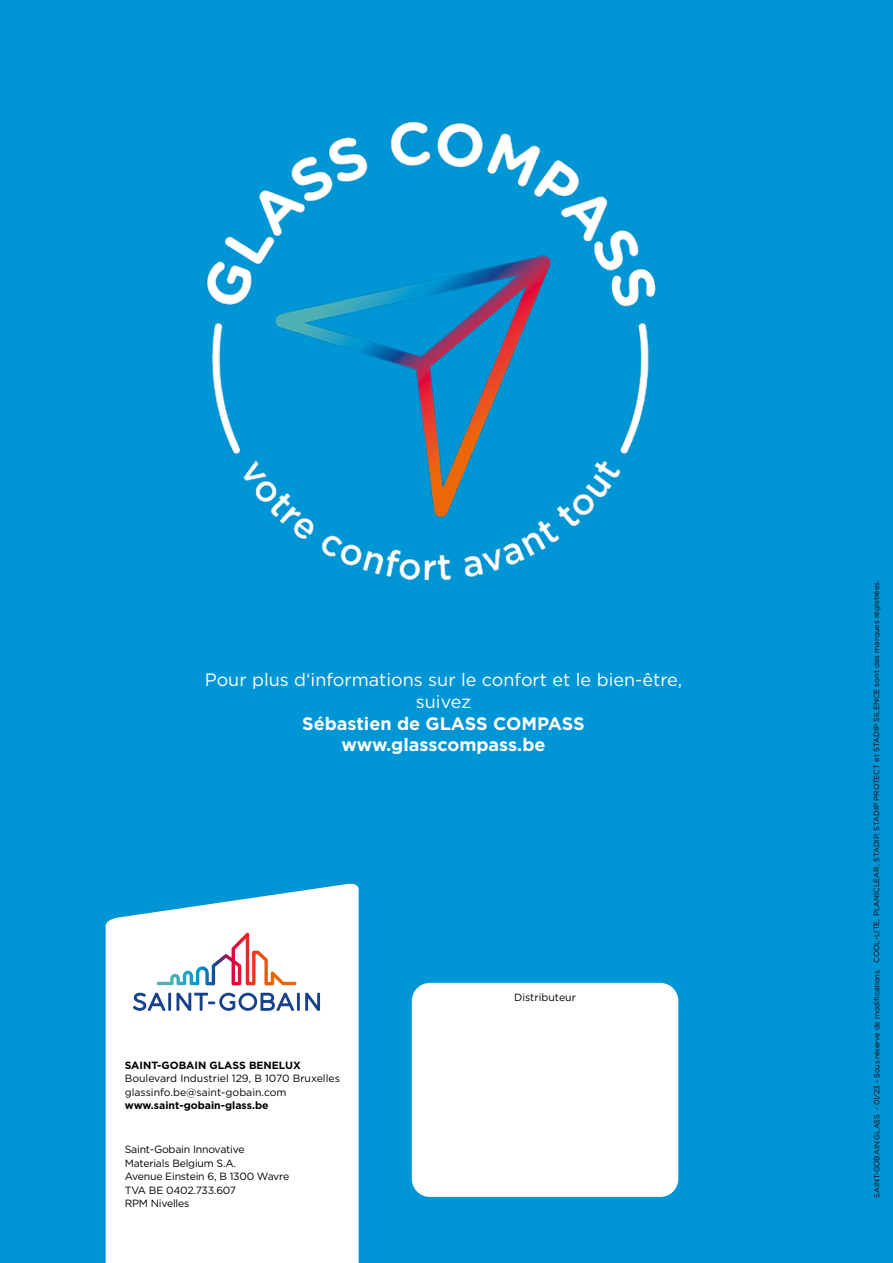
<style>
.page{position:relative;width:893px;height:1263px;background:#0095d4}
.page>*{position:absolute;margin:0;border:0;box-sizing:border-box;transform-origin:0 0}
.t1{font:18px/21.6px "Gotham";color:#fff;text-align:center}
.t2{font:700 18px/21.6px "Gotham";color:#fff;text-align:center}
.t3{font:10.5px/13.5px "Gotham";letter-spacing:-.02em;color:#000}
.t4{font:10.5px/13.5px "Gotham";color:#000}
.t5{font:700 10.5px "Gotham";color:#000}
.t6{font:7.5px "Gotham";color:#000}
.t7{font:7.5px "Gotham";letter-spacing:-.02em;color:#000}
</style>
<div class="page">
<div style="left:106px;top:883px;width:253px;height:380px;background:#fff"></div>
<div style="left:412px;top:983px;width:266px;height:214px;background:#fff;border-radius:18px"></div>
<svg style="left:133px;top:993px;width:32px;height:18px"></svg>
<hr style="left:168px;top:993px;width:3px;height:18px;background:#17428b">
<svg style="left:176px;top:993px;width:118px;height:18px;background:#a7b7d3"></svg>
<hr style="left:297px;top:993px;width:3px;height:18px;background:#17428b">
<svg style="left:305px;top:993px;width:15px;height:18px"></svg>
<svg style="left:157px;top:933px;width:139px;height:52px;background:#eddddf"></svg>
<img style="left:206px;top:121px;width:450px;height:460px">
<h1 class="t1" style="left:205px;top:669px;width:479px">Pour plus d‘informations sur le confort et le bien-être, suivez</h1>
<h1 class="t2" style="left:302px;top:712px;width:284px">Sébastien de GLASS COMPASS www.glasscompass.be</h1>
<p class="t5" style="left:125px;top:1058px;width:177px">SAINT-GOBAIN GLASS BENELUX</p>
<p class="t4" style="left:125px;top:1071px;width:217px">Boulevard Industriel 129, B 1070 Bruxelles glassinfo.be@saint-gobain.com</p>
<p class="t5" style="left:125px;top:1098px;width:145px">www.saint-gobain-glass.be</p>
<p class="t3" style="left:125px;top:1142px;width:166px">Saint-Gobain Innovative<br>Materials Belgium S.A.<br>Avenue Einstein 6, B 1300 Wavre<br>TVA BE 0402.733.607<br>RPM Nivelles</p>
<p class="t4" style="left:514px;top:990px;width:63px">Distributeur</p>
<p class="t6" style="left:872px;top:963px;width:384px;rotate:-90deg">COOL-LITE, PLANICLEAR, STADIP, STADIP PROTECT et STADIP SILENCE sont des marques régistrées.</p>
<p class="t7" style="left:872px;top:1197px;width:230px;rotate:-90deg">SAINT-GOBAIN GLASS - 01/23 - Sous réserve de modifications.</p>
</div>
